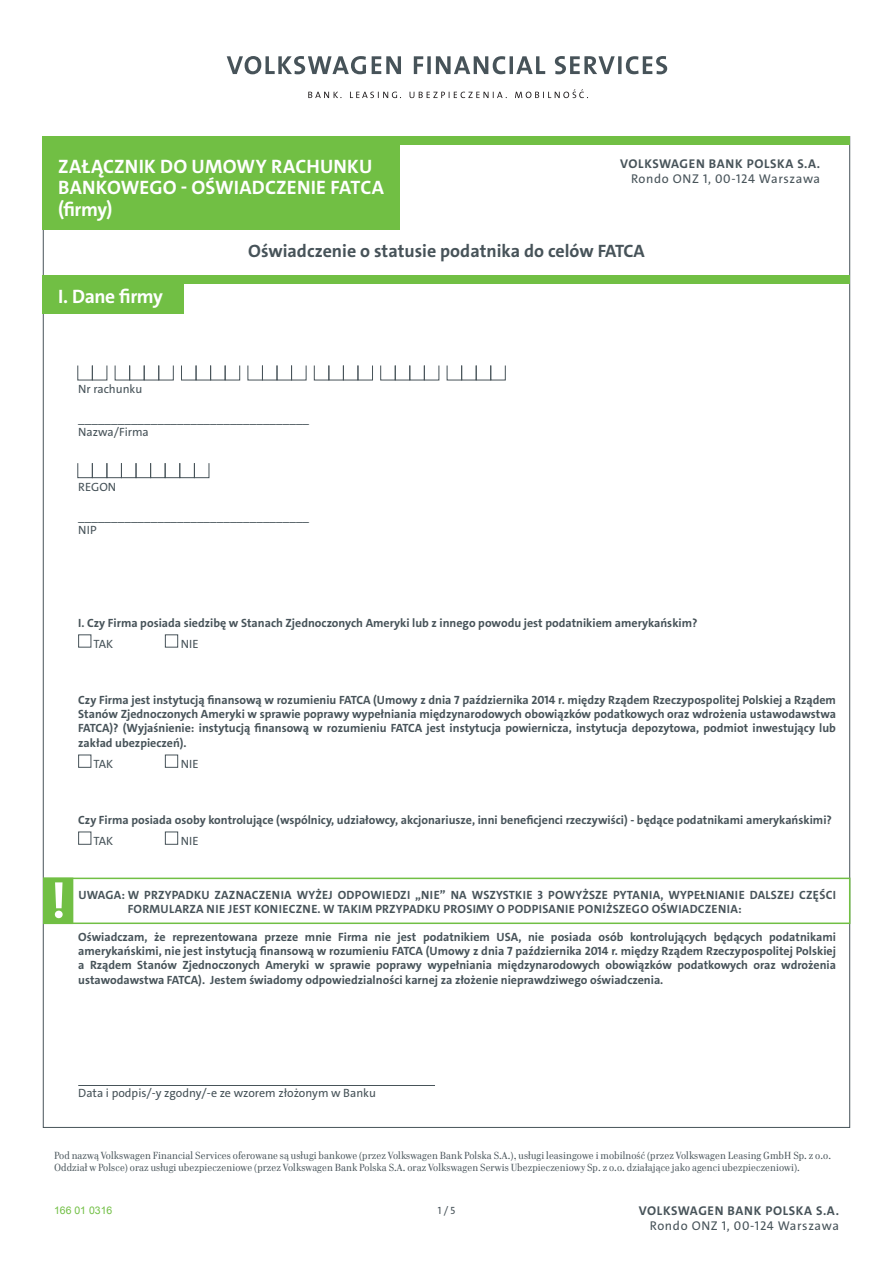
<style>
.page{position:relative;width:893px;height:1263px;background:#fff}
.page>*{position:absolute;margin:0;border:0;box-sizing:border-box;transform-origin:0 0}
.t1{font:700 19.5px/21.6px "The Sans C4 s";letter-spacing:.01em;color:#fff}
.t2{font:700 18px "The Sans C4 s";color:#475359}
.t3{font:700 12.75px "The Sans C4 s";letter-spacing:.05em;color:#475359}
.t4{font:12.75px "The Sans C4 s";letter-spacing:.05em;color:#475359}
.t5{font:700 12px/14.4px "The Sans C4 s";color:#475359;text-align:justify}
.t6{font:12px/14.4px "The Sans C4 s";color:#475359}
.t7{font:700 12px "The Sans C4 s";letter-spacing:.025em;color:#475359}
.t8{font:700 12px "The Sans C4 s";letter-spacing:.02em;color:#475359}
.t9{font:700 12px "The Sans C4 s";letter-spacing:.04em;color:#475359}
.t10{font:700 12px "The Sans C4 s";letter-spacing:.075em;color:#475359}
.t11{font:10.5px/12.6px "Cellini Pro";letter-spacing:.01em;color:#475359}
.t12{font:10.5px "Arial";color:#71bf44}
.t13{font:10.5px "The Sans C4 s";color:#475359}
</style>
<div class="page">
<svg style="left:227px;top:56px;width:440px;height:18px"></svg>
<svg style="left:308px;top:89px;width:280px;height:9px"></svg>
<div style="left:43px;top:138px;width:357px;height:92px;background:#71bf44"></div>
<div style="left:43px;top:136px;width:807px;height:9px;background:#71bf44"></div>
<hr style="left:78px;top:1085px;width:357px;height:1px;background:#475359">
<svg style="left:77px;top:365px;width:31px;height:16px"></svg>
<svg style="left:114px;top:365px;width:60px;height:16px"></svg>
<svg style="left:181px;top:365px;width:59px;height:16px"></svg>
<svg style="left:247px;top:365px;width:60px;height:16px"></svg>
<svg style="left:314px;top:365px;width:59px;height:16px"></svg>
<svg style="left:380px;top:365px;width:60px;height:16px"></svg>
<svg style="left:446px;top:365px;width:60px;height:16px"></svg>
<svg style="left:77px;top:463px;width:133px;height:15px"></svg>
<div style="left:78px;top:634px;width:13px;height:13px;border:1px solid #475359"></div>
<div style="left:165px;top:634px;width:13px;height:13px;border:1px solid #475359"></div>
<div style="left:78px;top:755px;width:13px;height:13px;border:1px solid #475359"></div>
<div style="left:165px;top:755px;width:13px;height:13px;border:1px solid #475359"></div>
<div style="left:78px;top:831px;width:13px;height:14px;border:1px solid #475359"></div>
<div style="left:165px;top:831px;width:13px;height:14px;border:1px solid #475359"></div>
<div style="left:43px;top:275px;width:807px;height:9px;background:#71bf44"></div>
<div style="left:43px;top:275px;width:141px;height:39px;background:#71bf44"></div>
<div style="left:43px;top:878px;width:30px;height:46px;background:#71bf44"></div>
<svg style="left:55px;top:882px;width:8px;height:36px"></svg>
<div style="left:43px;top:878px;width:807px;height:46px;border:2px solid #71bf44"></div>
<h1 class="t1" style="left:58px;top:156px;width:315px">Załączn ik do umowy rachunku bankowego</h1>
<h1 class="t1" style="left:181px;top:177px;width:205px">- oświadczen ie FATCA</h1>
<h1 class="t1" style="left:58px;top:199px;width:56px">(firmy)</h1>
<p class="t3" style="left:620px;top:155px;width:201px">VOLKSWAGEN BANK POLSKA S.A.</p>
<p class="t4" style="left:631px;top:171px;width:191px">Rondo ONZ 1, 00-124 Warszawa</p>
<h1 class="t1" style="left:58px;top:286px;width:107px">I. Dane firmy</h1>
<h2 class="t2" style="left:248px;top:240px;width:398px">Oświadczenie o statusie podatnika do celów FATCA</h2>
<p class="t6" style="left:78px;top:382px;width:66px">Nr rachunku</p>
<p class="t6" style="left:78px;top:411px;width:232px">___________________________________<br>Nazwa/Firma</p>
<p class="t6" style="left:78px;top:480px;width:39px">REGON</p>
<p class="t6" style="left:78px;top:508px;width:232px">___________________________________<br>NIP</p>
<p class="t5" style="left:78px;top:615px;width:621px">I. Czy Firma posiada siedzibę w Stanach Zjednoczonych Ameryki lub z innego powodu jest podatnikiem amerykańskim?</p>
<p class="t6" style="left:94px;top:636px;width:21px">TAK</p>
<p class="t6" style="left:181px;top:636px;width:20px">NIE</p>
<p class="t5" style="left:78px;top:692px;width:759px">Czy Firma jest instytucją finansową w rozumieniu FATCA (Umowy z dnia 7 października 2014 r. między Rządem Rzeczypospolitej Polskiej a Rządem Stanów Zjednoczonych Ameryki w sprawie poprawy wypełniania międzynarodowych obowiązków podatkowych oraz wdrożenia ustawodawstwa FATCA)? (Wyjaśnienie: instytucją finansową w rozumieniu FATCA jest instytucja powiernicza, instytucja depozytowa, podmiot inwestujący lub zakład ubezpieczeń).</p>
<p class="t6" style="left:94px;top:756px;width:21px">TAK</p>
<p class="t6" style="left:181px;top:756px;width:20px">NIE</p>
<p class="t5" style="left:78px;top:812px;width:755px">Czy Firma posiada osoby kontrolujące (wspólnicy, udziałowcy, akcjonariusze, inni beneficjenci rzeczywiści) - będące podatnikami amerykańskimi?</p>
<p class="t6" style="left:94px;top:833px;width:21px">TAK</p>
<p class="t6" style="left:181px;top:833px;width:20px">NIE</p>
<p class="t8" style="left:78px;top:887px;width:145px">UWAGA: W przypadku zazna</p>
<p class="t5" style="left:252px;top:888px;width:15px">czen</p>
<p class="t7" style="left:281px;top:887px;width:84px">ia wyżej odpow</p>
<p class="t5" style="left:382px;top:888px;width:99px">iedzi „NIE” na wsz</p>
<p class="t5" style="left:496px;top:888px;width:62px">ystkie 3 pow</p>
<p class="t5" style="left:576px;top:888px;width:21px">yższe</p>
<p class="t5" style="left:613px;top:888px;width:22px">pytan</p>
<p class="t7" style="left:649px;top:887px;width:116px">ia, wypełnian ie dalsze</p>
<p class="t5" style="left:790px;top:888px;width:47px">j części</p>
<p class="t9" style="left:128px;top:902px;width:112px">formularza nie jest</p>
<p class="t5" style="left:254px;top:902px;width:9px">kon</p>
<p class="t7" style="left:279px;top:902px;width:272px">ieczne. W takim przypadku prosimy o podpisan</p>
<p class="t5" style="left:565px;top:902px;width:22px">ie pon</p>
<p class="t5" style="left:602px;top:902px;width:19px">iższego</p>
<p class="t10" style="left:652px;top:902px;width:61px">oświadczen</p>
<p class="t5" style="left:727px;top:902px;width:16px">ia:</p>
<p class="t5" style="left:78px;top:929px;width:760px">Oświadczam, że reprezentowana przeze mnie Firma nie jest podatnikiem USA, nie posiada osób kontrolujących będących podatnikami amerykańskimi, nie jest instytucją finansową w rozumieniu FATCA (Umowy z dnia 7 października 2014 r. między Rządem Rzeczypospolitej Polskiej a Rządem Stanów Zjednoczonych Ameryki w sprawie poprawy wypełniania międzynarodowych obowiązków podatkowych oraz wdrożenia ustawodawstwa FATCA). Jestem świadomy odpowiedzialności karnej za złożenie nieprawdziwego oświadczenia.</p>
<p class="t6" style="left:78px;top:1086px;width:299px">Data i podpis/-y zgodny/-e ze wzorem złożonym w Banku</p>
<p class="t11" style="left:54px;top:1148px;width:779px">Pod nazwą Volkswagen Financial Services oferowane są usługi bankowe (przez Volkswagen Bank Polska S.A.), usługi leasingowe i mobilność (przez Volkswagen Leasing GmbH Sp. z o.o.<br>Oddział w Polsce) oraz usługi ubezpieczeniowe (przez Volkswagen Bank Polska S.A. oraz Volkswagen Serwis Ubezpieczeniowy Sp. z o.o. działające jako agenci ubezpieczeniowi).</p>
<p class="t12" style="left:54px;top:1204px;width:60px">166 01 0316</p>
<p class="t13" style="left:438px;top:1204px;width:19px">1 / 5</p>
<p class="t3" style="left:639px;top:1202px;width:201px">VOLKSWAGEN BANK POLSKA S.A.</p>
<p class="t4" style="left:650px;top:1218px;width:191px">Rondo ONZ 1, 00-124 Warszawa</p>
</div>
